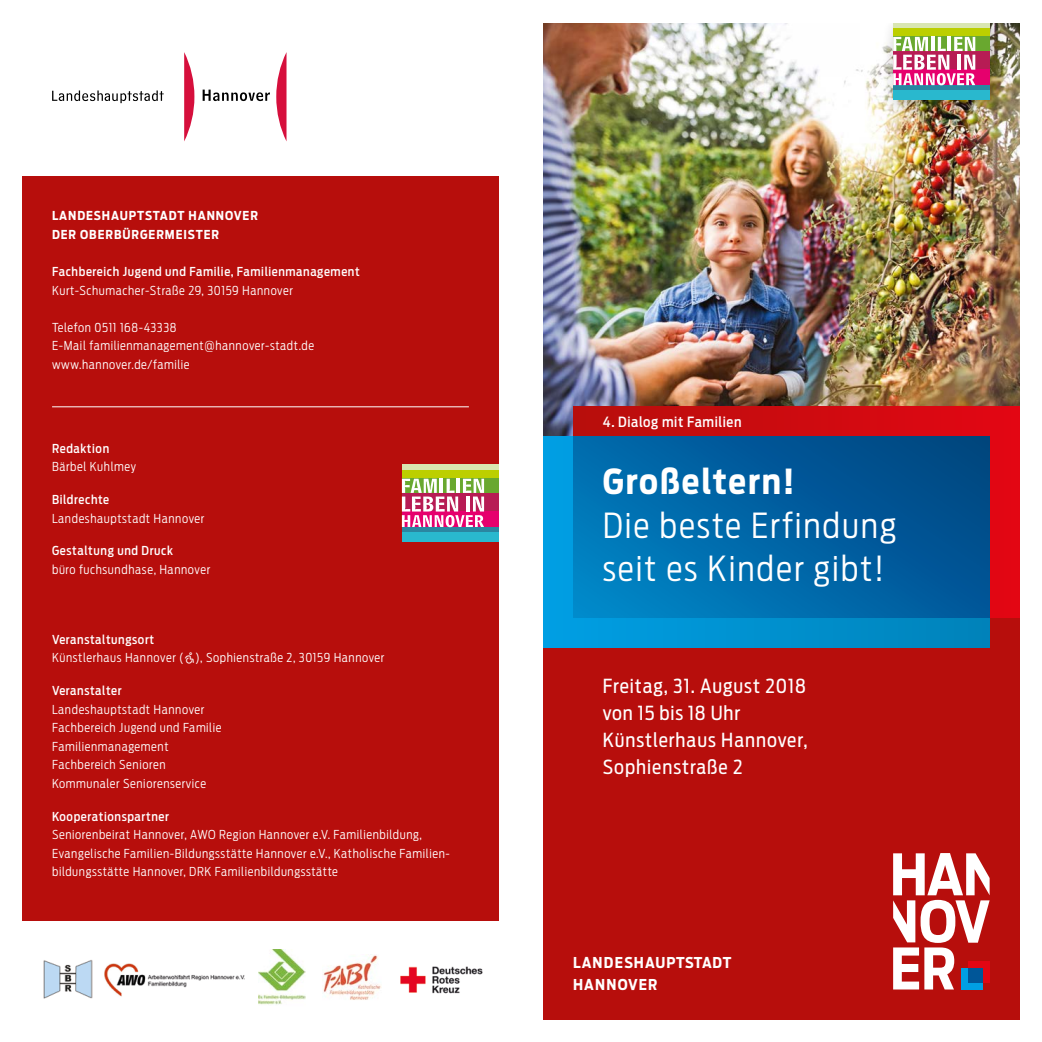
<style>
.page{position:relative;width:1042px;height:1042px;background:#fff}
.page>*{position:absolute;margin:0;border:0;box-sizing:border-box;transform-origin:0 0}
.t1{font:300 34.3px/43.8px "Antenna Cond";letter-spacing:.055em;color:#fff}
.t2{font:700 34.3px "Antenna Cond";letter-spacing:.055em;color:#fff}
.t3{font:19.25px/26.9px "Antenna Cond";letter-spacing:.05em;color:#fff}
.t4{font:700 14.88px/22.4px "Antenna Cond";letter-spacing:.065em;color:#fff}
.t5{font:500 14px "Antenna Cond";letter-spacing:.045em;color:#fff}
.t6{font:300 12.25px/18.6px "Antenna Cond";letter-spacing:.05em;color:#fff}
.t7{font:500 12.25px "Antenna Cond";letter-spacing:.05em;color:#fff}
.t8{font:700 12.25px/18.6px "Antenna Cond";letter-spacing:.075em;color:#fff}
.s1{font-weight:500}
.s2{font-family:"SS Gizmo";font-weight:400}
</style>
<div class="page">
<div style="left:22px;top:176px;width:477px;height:744px;background:#b70e0c"></div>
<div style="left:543px;top:515px;width:476px;height:504px;background:#b70e0c"></div>
<img style="left:543px;top:23px;width:476px;height:414px">
<div style="left:543px;top:437px;width:447px;height:210px;background:linear-gradient(to right,#009fe4,#0082b9)"></div>
<div style="left:573px;top:407px;width:446px;height:211px;background:linear-gradient(to right,#b70f0c,#e30713)"></div>
<svg style="left:573px;top:437px;width:417px;height:181px"></svg>
<svg style="left:893px;top:853px;width:96px;height:136px"></svg>
<svg style="left:276px;top:53px;width:10px;height:87px"></svg>
<svg style="left:184px;top:52px;width:10px;height:89px"></svg>
<svg style="left:203px;top:90px;width:67px;height:11px"></svg>
<svg style="left:52px;top:90px;width:112px;height:13px"></svg>
<hr style="left:52px;top:406px;width:417px;height:1px;background:#fff">
<div style="left:402px;top:469px;width:97px;height:11px;background:#bccf00"></div>
<div style="left:402px;top:492px;width:97px;height:20px;background:#b71c54"></div>
<div style="left:402px;top:526px;width:97px;height:7px;background:#2a86a1"></div>
<div style="left:402px;top:532px;width:97px;height:9px;background:#29b8ce"></div>
<div style="left:402px;top:464px;width:97px;height:6px;background:#d9e6b1"></div>
<div style="left:402px;top:511px;width:97px;height:16px;background:#e6006d"></div>
<div style="left:402px;top:479px;width:97px;height:14px;background:#69a82f"></div>
<svg style="left:402px;top:479px;width:82px;height:48px"></svg>
<div style="left:881px;top:13px;width:126px;height:105px;background:#000;opacity:.25"></div>
<div style="left:893px;top:27px;width:97px;height:11px;background:#bccf00"></div>
<div style="left:893px;top:50px;width:97px;height:21px;background:#b71c54"></div>
<svg style="left:893px;top:85px;width:97px;height:6px"></svg>
<div style="left:893px;top:91px;width:97px;height:9px;background:#29b8ce"></div>
<div style="left:893px;top:22px;width:97px;height:6px;background:#d9e6b1"></div>
<div style="left:893px;top:70px;width:97px;height:15px;background:#e6006d"></div>
<div style="left:893px;top:37px;width:97px;height:14px;background:#69a82f"></div>
<svg style="left:893px;top:37px;width:82px;height:48px"></svg>
<div style="left:0;top:0;width:1042px;height:22px;background:#fff"></div>
<img style="left:105px;top:963px;width:140px;height:34px">
<img style="left:322px;top:954px;width:60px;height:46px">
<img style="left:400px;top:966px;width:83px;height:28px">
<img style="left:259px;top:949px;width:46px;height:56px">
<img style="left:43px;top:960px;width:49px;height:39px">
<p class="t8" style="left:52px;top:206px;width:207px">LANDESHAUPTSTADT HANNOVER<br>DER OBERBÜRGERMEISTER</p>
<p class="t7" style="left:52px;top:264px;width:309px">Fachbereich Jugend und Familie, Familienmanagement</p>
<p class="t6" style="left:52px;top:281px;width:242px">Kurt-Schumacher-Straße 29, 30159 Hannover</p>
<p class="t6" style="left:52px;top:318px;width:263px">Telefon 0511 168-43338<br>E-Mail familienmanagement@hannover-stadt.de www.hannover.de/familie</p>
<p class="t7" style="left:52px;top:441px;width:59px">Redaktion</p>
<p class="t6" style="left:52px;top:458px;width:85px">Bärbel Kuhlmey</p>
<p class="t7" style="left:52px;top:492px;width:59px">Bildrechte</p>
<p class="t6" style="left:52px;top:509px;width:154px">Landeshauptstadt Hannover</p>
<p class="t7" style="left:52px;top:544px;width:122px">Gestaltung und Druck</p>
<p class="t6" style="left:52px;top:560px;width:160px">büro fuchsundhase, Hannover</p>
<p class="t6" style="left:52px;top:630px;width:334px"><span class="s1">Veranstaltungsort<br></span>Künstlerhaus Hannover (<span class="s2">♿</span>), Sophienstraße 2, 30159 Hannover</p>
<p class="t7" style="left:52px;top:683px;width:71px">Veranstalter</p>
<p class="t6" style="left:52px;top:700px;width:171px">Landeshauptstadt Hannover<br>Fachbereich Jugend und Familie<br>Familienmanagement<br>Fachbereich Senioren<br>Kommunaler Seniorenservice</p>
<p class="t7" style="left:52px;top:809px;width:118px">Kooperationspartner</p>
<p class="t6" style="left:52px;top:825px;width:399px">Seniorenbeirat Hannover, AWO Region Hannover e.V. Familienbildung,<br>Evangelische Familien-Bildungsstätte Hannover e.V., Katholische Familien&shy;bildungsstätte Hannover, DRK Familienbildungsstätte</p>
<p class="t5" style="left:603px;top:414px;width:140px">4. Dialog mit Familien</p>
<h1 class="t2" style="left:603px;top:461px;width:193px">Großeltern!</h1>
<h1 class="t1" style="left:603px;top:503px;width:295px">Die beste Erfindung seit es Kinder gibt!</h1>
<h2 class="t3" style="left:603px;top:672px;width:206px">Freitag, 31. August 2018 von 15 bis 18 Uhr<br>Künstlerhaus Hannover,<br>Sophienstraße 2</h2>
<p class="t4" style="left:573px;top:951px;width:160px">LANDESHAUPTSTADT<br>HANNOVER</p>
</div>
